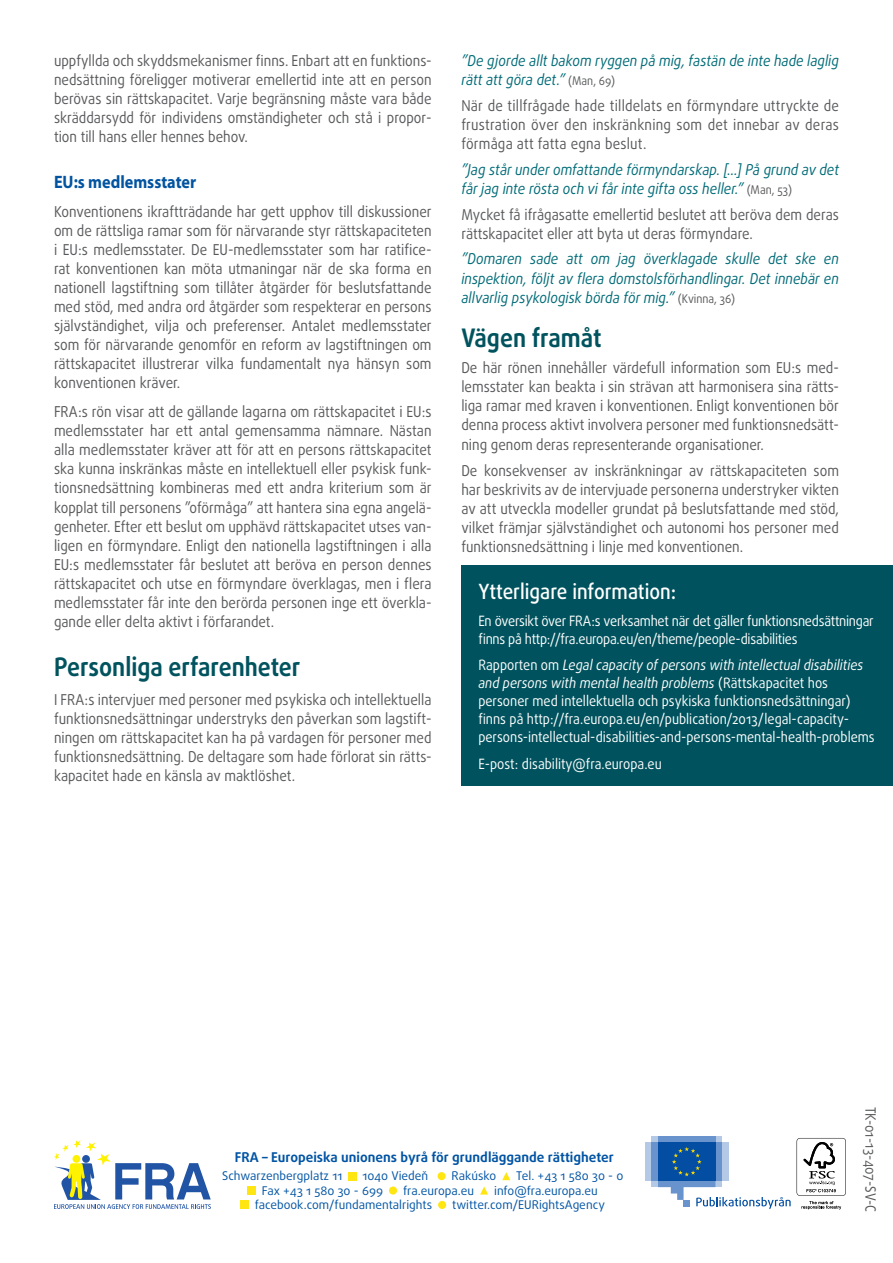
<style>
.page{position:relative;width:893px;height:1263px;background:#fff}
.page>*{position:absolute;margin:0;border:0;box-sizing:border-box;transform-origin:0 0}
.t1{font:700 25.5px "Daxline Pro";color:#00535e;scale:.9 1}
.t2{font:500 21px "Daxline Pro";color:#fff;scale:.9 1}
.t3{font:700 18px "Myriad Pro";color:#0254a1;scale:.9 1}
.t4{font:15px/19px "Daxline Pro";color:#58595b;text-align:justify;scale:.9 1}
.t5{font:italic 15px/19px "Daxline Pro";color:#006b77;scale:.9 1}
.t6{font:14.25px/18px "Daxline Pro";color:#fff;scale:.9 1}
.t7{font:14.25px/18px "Daxline Pro";letter-spacing:-.02em;color:#fff;scale:.9 1}
.t8{font:14.25px "Daxline Pro";color:#58595b;scale:.9 1}
.t9{font:700 13.5px "Daxline Pro";color:#0054a4}
.t10{font:12px "Daxline Pro";color:#0054a4}
.s1{font-style:normal;font-size:12px;color:#58595b}
.s2{font-style:italic}
</style>
<div class="page">
<div style="left:461px;top:565px;width:432px;height:220px;background:#00535e"></div>
<div style="left:348px;top:1172px;width:8px;height:8px;background:#ffe512"></div>
<div style="left:438px;top:1172px;width:8px;height:8px;background:#ffe512;border-radius:50%"></div>
<svg style="left:502px;top:1172px;width:8px;height:8px"></svg>
<div style="left:248px;top:1186px;width:8px;height:8px;background:#ffe512"></div>
<div style="left:389px;top:1186px;width:8px;height:8px;background:#ffe512;border-radius:50%"></div>
<svg style="left:480px;top:1186px;width:8px;height:8px"></svg>
<div style="left:241px;top:1201px;width:8px;height:8px;background:#ffe512"></div>
<div style="left:438px;top:1201px;width:8px;height:8px;background:#ffe512;border-radius:50%"></div>
<div style="left:652px;top:1181px;width:70px;height:6px;background:#b4c9e6"></div>
<svg style="left:652px;top:1136px;width:70px;height:6px"></svg>
<div style="left:658px;top:1136px;width:57px;height:6px;background:#6993cd"></div>
<div style="left:715px;top:1142px;width:7px;height:39px;background:#6993cd"></div>
<div style="left:722px;top:1142px;width:6px;height:39px;background:#b4c9e6"></div>
<div style="left:652px;top:1142px;width:6px;height:39px;background:#6993cd"></div>
<div style="left:645px;top:1142px;width:7px;height:39px;background:#b4c9e6"></div>
<div style="left:658px;top:1142px;width:57px;height:39px;background:#034ea2"></div>
<svg style="left:658px;top:1147px;width:133px;height:62px"></svg>
<svg style="left:54px;top:1140px;width:157px;height:69px"></svg>
<svg style="left:797px;top:1138px;width:49px;height:71px"></svg>
<p class="t4" style="left:54px;top:51px;width:421px">uppfyllda och skyddsmekanismer finns. Enbart att en funktions&shy;nedsättning föreligger motiverar emellertid inte att en person berövas sin rättskapacitet. Varje begränsning måste vara både skräddarsydd för individens omständigheter och stå i propor&shy;tion till hans eller hennes behov.</p>
<p class="t3" style="left:54px;top:170px;width:160px">EU:s medlemsstater</p>
<p class="t4" style="left:54px;top:202px;width:421px">Konventionens ikraftträdande har gett upphov till diskussioner om de rättsliga ramar som för närvarande styr rättskapaciteten i EU:s medlemsstater. De EU-medlemsstater som har ratifice&shy;rat konventionen kan möta utmaningar när de ska forma en nationell lagstiftning som tillåter åtgärder för beslutsfattande med stöd, med andra ord åtgärder som respekterar en persons självständighet, vilja och preferenser. Antalet medlemsstater som för närvarande genomför en reform av lagstiftningen om rättskapacitet illustrerar vilka fundamentalt nya hänsyn som konventionen kräver.</p>
<p class="t4" style="left:54px;top:402px;width:421px">FRA:s rön visar att de gällande lagarna om rättskapacitet i EU:s medlemsstater har ett antal gemensamma nämnare. Nästan alla medlemsstater kräver att för att en persons rättskapacitet ska kunna inskränkas måste en intellektuell eller psykisk funk&shy;tionsnedsättning kombineras med ett andra kriterium som är kopplat till personens ”oförmåga” att hantera sina egna angelä&shy;genheter. Efter ett beslut om upphävd rättskapacitet utses van&shy;ligen en förmyndare. Enligt den nationella lagstiftningen i alla EU:s medlemsstater får beslutet att beröva en person dennes rättskapacitet och utse en förmyndare överklagas, men i flera medlemsstater får inte den berörda personen inge ett överkla&shy;gande eller delta aktivt i förfarandet.</p>
<h1 class="t1" style="left:54px;top:650px;width:275px">Personliga erfarenheter</h1>
<p class="t4" style="left:54px;top:690px;width:421px">I FRA:s intervjuer med personer med psykiska och intellektuella funktionsnedsättningar understryks den påverkan som lagstift&shy;ningen om rättskapacitet kan ha på vardagen för personer med funktionsnedsättning. De deltagare som hade förlorat sin rätts&shy;kapacitet hade en känsla av maktlöshet.</p>
<p class="t5" style="left:461px;top:51px;width:421px">”De gjorde allt bakom ryggen på mig, fastän de inte hade laglig rätt att göra det.” <span class="s1">(Man, 69)</span></p>
<p class="t4" style="left:461px;top:96px;width:421px">När de tillfrågade hade tilldelats en förmyndare uttryckte de frustration över den inskränkning som det innebar av deras förmåga att fatta egna beslut.</p>
<p class="t5" style="left:461px;top:160px;width:421px">”Jag står under omfattande förmyndarskap. […] På grund av det får jag inte rösta och vi får inte gifta oss heller.” <span class="s1">(Man, 53)</span></p>
<p class="t4" style="left:461px;top:205px;width:421px">Mycket få ifrågasatte emellertid beslutet att beröva dem deras rättskapacitet eller att byta ut deras förmyndare.</p>
<p class="t5" style="left:461px;top:250px;width:421px;text-align:justify">”Domaren sade att om jag överklagade skulle det ske en inspektion, följt av flera domstolsförhandlingar. Det innebär en allvarlig psykologisk börda för mig.” <span class="s1">(Kvinna, 36)</span></p>
<h1 class="t1" style="left:461px;top:320px;width:157px">Vägen framåt</h1>
<p class="t4" style="left:461px;top:358px;width:421px">De här rönen innehåller värdefull information som EU:s med&shy;lemsstater kan beakta i sin strävan att harmonisera sina rätts&shy;liga ramar med kraven i konventionen. Enligt konventionen bör denna process aktivt involvera personer med funktionsnedsätt&shy;ning genom deras representerande organisationer.</p>
<p class="t4" style="left:461px;top:461px;width:421px">De konsekvenser av inskränkningar av rättskapaciteten som har beskrivits av de intervjuade personerna understryker vikten av att utveckla modeller grundat på beslutsfattande med stöd, vilket främjar självständighet och autonomi hos personer med funktionsnedsättning i linje med konventionen.</p>
<h2 class="t2" style="left:478px;top:578px;width:221px">Ytterligare information:</h2>
<p class="t7" style="left:478px;top:611px;width:441px">En översikt över FRA:s verksamhet när det gäller funktionsnedsättningar finns på http://fra.europa.eu/en/theme/people-disabilities</p>
<p class="t6" style="left:478px;top:656px;width:442px">Rapporten om <span class="s2">Legal capacity of persons with intellectual disabilities and persons with mental health problems</span> (Rättskapacitet hos personer med intellektuella och psykiska funktionsnedsättningar) finns på http://fra.europa.eu/en/publication/2013/legal-capacity&shy;persons-intellectual-disabilities-and-persons-mental-health-problems</p>
<p class="t6" style="left:478px;top:754px;width:205px">E-post: disability@fra.europa.eu</p>
<p class="t9" style="left:235px;top:1148px;width:380px">FRA – Europeiska unionens byrå för grundläggande rättigheter</p>
<p class="t10" style="left:222px;top:1168px;width:122px">Schwarzenbergplatz 11</p>
<p class="t10" style="left:362px;top:1168px;width:67px">1040 Viedeň</p>
<p class="t10" style="left:452px;top:1168px;width:46px">Rakúsko</p>
<p class="t10" style="left:516px;top:1168px;width:109px">Tel. +43 1 580 30 - 0</p>
<p class="t10" style="left:262px;top:1182px;width:123px">Fax +43 1 580 30 - 699</p>
<p class="t10" style="left:403px;top:1182px;width:73px">fra.europa.eu</p>
<p class="t10" style="left:494px;top:1182px;width:105px">info@fra.europa.eu</p>
<p class="t10" style="left:255px;top:1197px;width:179px">facebook.com/fundamentalrights</p>
<p class="t10" style="left:452px;top:1197px;width:154px">twitter.com/EURightsAgency</p>
<p class="t8" style="left:880px;top:1107px;width:119px;rotate:90deg">TK-01-13-407-SV-C</p>
</div>
